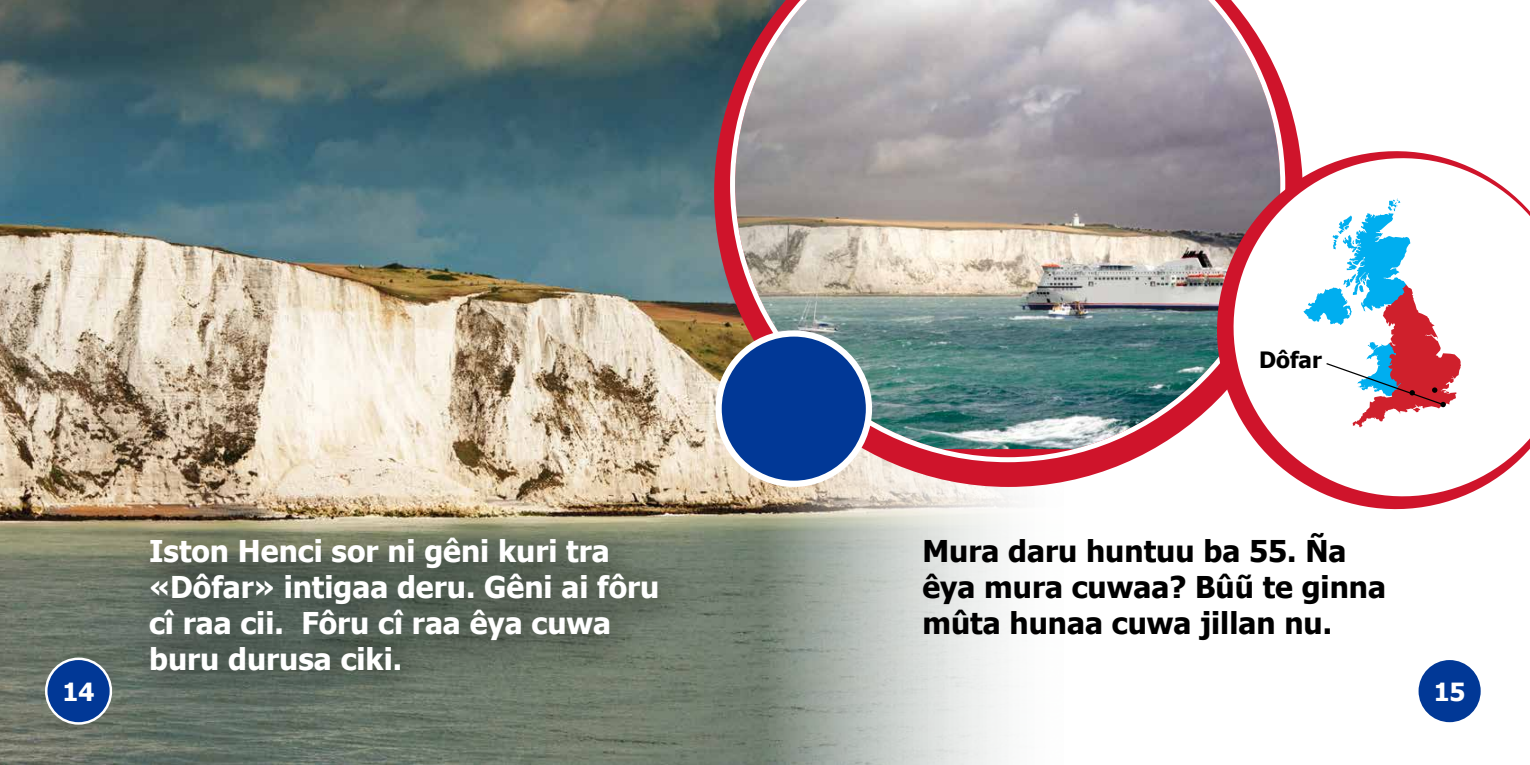
<style>
.page{position:relative;width:1530px;height:765px;background:#fff}
.page>*{position:absolute;margin:0;border:0;box-sizing:border-box;transform-origin:0 0}
.t1{font:700 30px/36px "Tahoma";color:#fff}
.t2{font:700 30px/36px "Tahoma";color:#000}
.t3{font:700 25px "Tahoma";color:#fff}
.t4{font:700 22.5px "Tahoma";color:#000}
</style>
<div class="page">
<div style="left:1417px;top:659px;width:65px;height:64px;background:#013896;border-radius:50%"></div>
<div style="left:1416px;top:658px;width:67px;height:67px;border:2px solid #fff;border-radius:50%"></div>
<img style="left:0;top:0;width:1019px;height:765px">
<svg style="left:714px;top:0;width:583px;height:487px"></svg>
<img style="left:730px;top:0;width:555px;height:462px">
<div style="left:128px;top:516px;width:568px;height:194px;background:#000;opacity:.75"></div>
<div style="left:719px;top:333px;width:150px;height:151px;background:#013896;border-radius:50%"></div>
<div style="left:715px;top:330px;width:157px;height:157px;border:6px solid #fff;border-radius:50%"></div>
<svg style="left:1197px;top:131px;width:102px;height:356px"></svg>
<svg style="left:1217px;top:142px;width:313px;height:368px"></svg>
<svg style="left:1304px;top:198px;width:157px;height:230px"></svg>
<div style="left:46px;top:659px;width:65px;height:64px;background:#013896;border-radius:50%"></div>
<div style="left:45px;top:658px;width:67px;height:67px;border:2px solid #fff;border-radius:50%"></div>
<p class="t4" style="left:1259px;top:344px;width:64px">Dôfar</p>
<p class="t1" style="left:149px;top:531px;width:512px">Iston Henci sor ni gêni kuri tra «Dôfar» intigaa deru. Gêni ai fôru cî raa cii. Fôru cî raa êya cuwa buru durusa ciki.</p>
<p class="t2" style="left:922px;top:531px;width:465px">Mura daru huntuu ba 55. Ña êya mura cuwaa? Bûũ te ginna mûta hunaa cuwa jillan nu.</p>
<p class="t3" style="left:63px;top:674px;width:33px">14</p>
<p class="t3" style="left:1434px;top:674px;width:33px">15</p>
</div>
